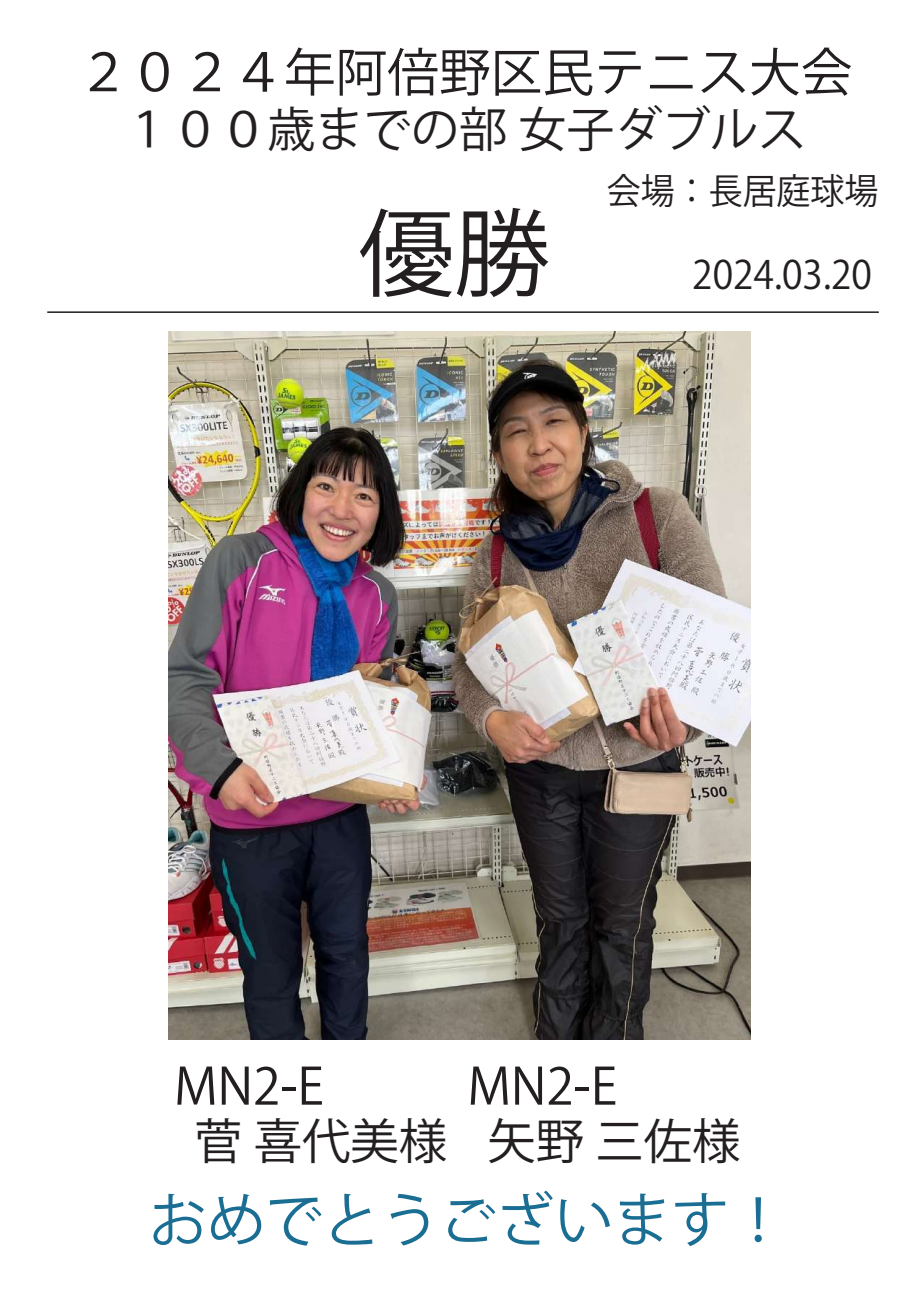
<style>
.page{position:relative;width:919px;height:1289px;background:#fff}
.page>*{position:absolute;margin:0;border:0;box-sizing:border-box;transform-origin:0 0}
.t1{font:95.55px "Koz Go Pr 6 N";color:#231f20}
.t2{font:58.05px "Koz Go Pr 6 N";color:#1b6e93}
.t3{font:51.6px "Koz Go Pr 6 N";color:#231f20}
.t4{font:49.95px "Koz Go Pr 6 N";color:#231f20}
.t5{font:48.45px "Koz Go Pr 6 N";color:#231f20}
.t6{font:48px "Koz Go Pr 6 N";color:#231f20}
.t7{font:38.85px "Koz Go Pr 6 N";color:#231f20;scale:.95 1}
.t8{font:35.55px "Koz Go Pr 6 N";color:#231f20;scale:.95 1}
</style>
<div class="page">
<hr style="left:47px;top:311px;width:831px;height:2px;background:#231f20">
<img style="left:169px;top:332px;width:581px;height:707px">
<p class="t3" style="left:77px;top:43px;width:776px">２０２４年阿倍野区民テニス大会</p>
<p class="t6" style="left:123px;top:102px;width:684px">１００歳までの部 女子ダブルス</p>
<p class="t8" style="left:606px;top:171px;width:287px">会場：長居庭球場</p>
<h1 class="t1" style="left:358px;top:200px;width:193px">優勝</h1>
<p class="t7" style="left:692px;top:252px;width:191px">2024.03.20</p>
<p class="t4" style="left:174px;top:1058px;width:151px">MN2-E</p>
<p class="t5" style="left:194px;top:1114px;width:255px">菅 喜代美様</p>
<p class="t4" style="left:467px;top:1058px;width:151px">MN2-E</p>
<p class="t5" style="left:487px;top:1114px;width:255px">矢野 三佐様</p>
<p class="t2" style="left:149px;top:1187px;width:639px">おめでとうございます！</p>
</div>
